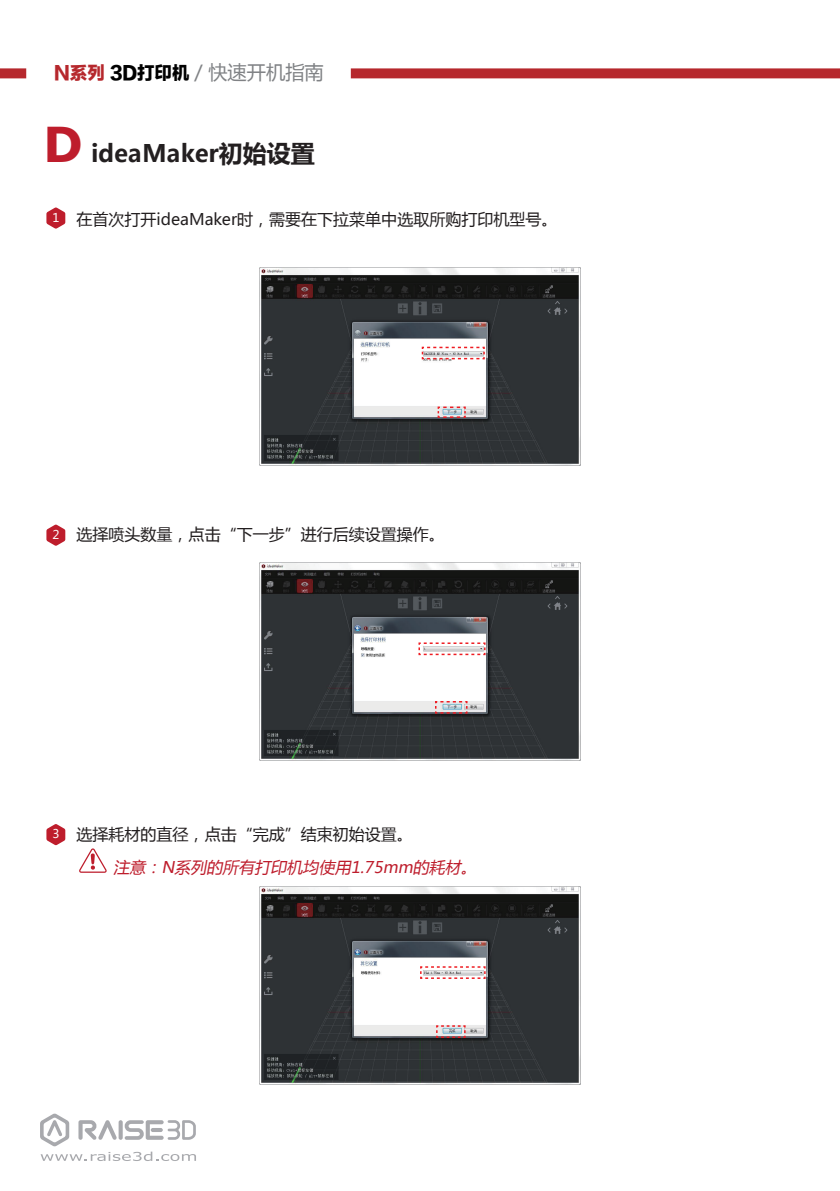
<style>
.page{position:relative;width:840px;height:1191px;background:#fff}
.page>*{position:absolute;margin:0;border:0;box-sizing:border-box;transform-origin:0 0}
.t1{font:700 24px "Microsoft Ya Hei";color:#231f20}
.t2{font:19.2px "Microsoft Ya Hei";color:#808285}
.t3{font:16px "Microsoft Ya Hei";color:#231f20}
.t4{font:italic 16px "Microsoft Ya Hei";color:#be1d2c}
.s1{font-family:"FZLTTHK GBK1 0";font-size:18px;color:#b6282d}
.s2{font-family:"FZLTTHK GBK1 0";font-size:18px;color:#000}
.s3{font-family:"Verdana";font-size:48px;color:#be1d2c}
.s4{font-size:12px;color:#fff}
</style>
<div class="page">
<svg style="left:40px;top:1113px;width:156px;height:48px"></svg>
<div style="left:350px;top:68px;width:489px;height:10px;background:#b6282d"></div>
<div style="left:0;top:68px;width:26px;height:10px;background:#b6282d"></div>
<svg style="left:46px;top:207px;width:19px;height:22px"></svg>
<svg style="left:46px;top:824px;width:19px;height:21px"></svg>
<img style="left:259px;top:268px;width:321px;height:198px">
<svg style="left:421px;top:346px;width:64px;height:14px"></svg>
<svg style="left:436px;top:406px;width:30px;height:13px"></svg>
<svg style="left:46px;top:524px;width:19px;height:22px"></svg>
<img style="left:259px;top:562px;width:321px;height:198px">
<svg style="left:417px;top:641px;width:69px;height:15px"></svg>
<svg style="left:434px;top:700px;width:34px;height:14px"></svg>
<img style="left:259px;top:887px;width:321px;height:198px">
<svg style="left:419px;top:965px;width:67px;height:14px"></svg>
<svg style="left:435px;top:1024px;width:31px;height:14px"></svg>
<svg style="left:79px;top:848px;width:28px;height:24px"></svg>
<p class="t2" style="left:54px;top:59px;width:271px"><span class="s1">N系列</span> <span class="s2">3D打印机</span> / 快速开机指南</p>
<h1 class="t1" style="left:43px;top:136px;width:273px"><span class="s3">D</span> ideaMaker初始设置</h1>
<p class="t3" style="left:52px;top:208px;width:506px"><sup>1</sup> 在首次打开ideaMaker时，需要在下拉菜单中选取所购打印机型号。</p>
<p class="t3" style="left:52px;top:524px;width:394px"><span class="s4">2</span> 选择喷头数量，点击“下一步”进行后续设置操作。</p>
<p class="t3" style="left:52px;top:823px;width:362px"><span class="s4">3</span> 选择耗材的直径，点击“完成”结束初始设置。</p>
<p class="t4" style="left:113px;top:856px;width:368px">注意：N系列的所有打印机均使用1.75mm的耗材。</p>
</div>
